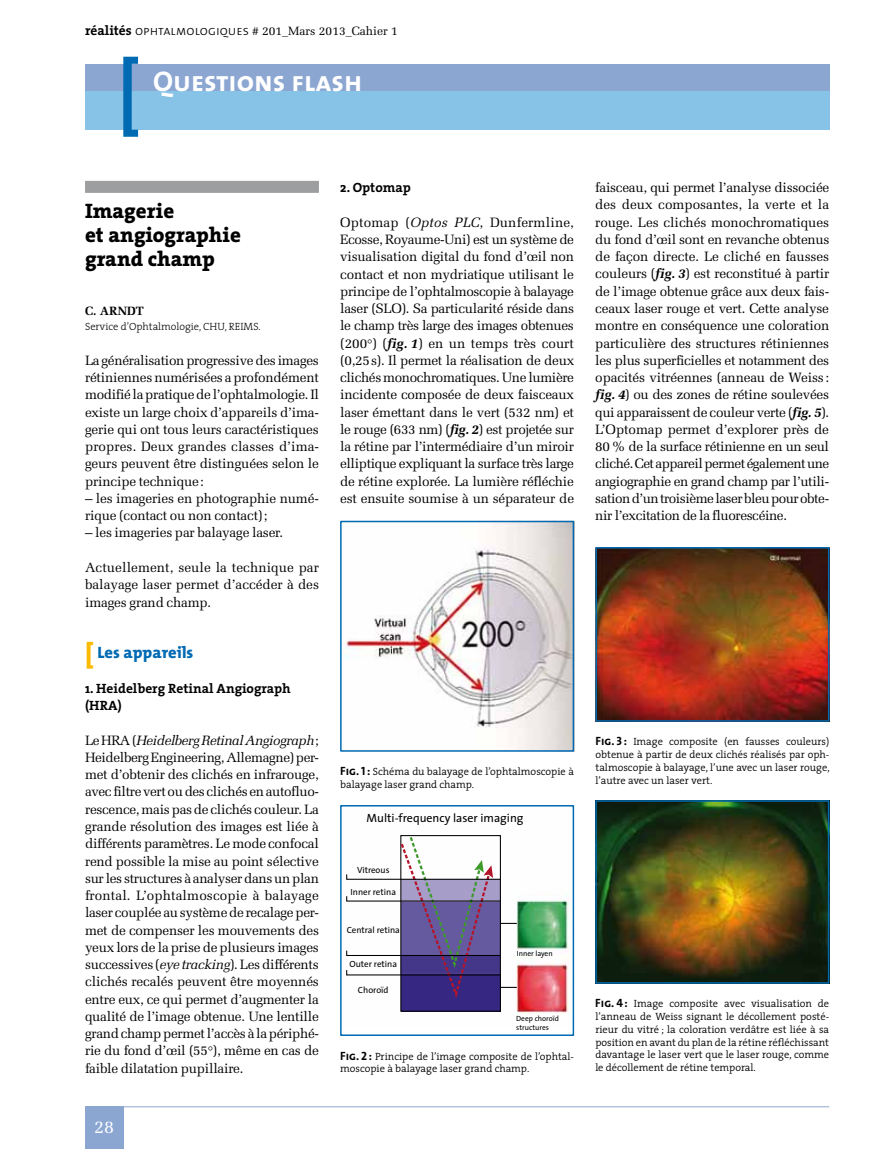
<style>
.page{position:relative;width:893px;height:1149px;background:#fff}
.page>*{position:absolute;margin:0;border:0;box-sizing:border-box;transform-origin:0 0}
.t1{font:28.5px "The Sans Bold Caps";color:#fff}
.t2{font:800 21px/24px "The Serif";color:#000}
.t3{font:18px "Melior";color:#fff}
.t4{font:800 16.5px "The Mix";color:#006ab3}
.t5{font:13.5px/17.2px "Melior";letter-spacing:-.015em;color:#000;text-align:justify}
.t6{font:700 13.5px/17.2px "The Serif";color:#000}
.t7{font:12px "Melior";color:#000}
.t8{font:12px "The Sans";color:#000}
.t9{font:700 12px "Melior";color:#000}
.t10{font:300 10.5px/12.8px "The Serif";color:#000}
.t11{font:300 10.5px "The Serif";color:#000}
.t12{font:9px "The Sans";color:#000}
.t13{font:7.5px/9px "The Sans";color:#000}
.s1{font-family:"The Serif";font-weight:700;font-size:13.5px}
.s2{font-family:"The Sans Light Caps";font-size:13.5px}
.s3{font-size:27px;color:#fabb00}
.s4{font-style:italic}
.s5{font-weight:700;font-style:italic}
.s6{font-family:"The Sans Bold Caps";font-weight:400;font-size:12px}
</style>
<div class="page">
<div style="left:85px;top:64px;width:744px;height:27px;background:#8ca6d2"></div>
<div style="left:85px;top:91px;width:744px;height:39px;background:#87c3e7"></div>
<svg style="left:123px;top:57px;width:15px;height:80px"></svg>
<div style="left:85px;top:1106px;width:38px;height:42px;background:#8ca6d2"></div>
<hr style="left:85px;top:1106px;width:744px;height:1px;background:#8ca6d2">
<div style="left:85px;top:181px;width:234px;height:12px;background:#9c9e9f"></div>
<img style="left:344px;top:523px;width:227px;height:225px">
<div style="left:340px;top:520px;width:234px;height:231px;border:2px solid #006ab3"></div>
<img style="left:400px;top:894px;width:169px;height:120px">
<div style="left:401px;top:973px;width:99px;height:37px;background:#352782"></div>
<svg style="left:346px;top:835px;width:171px;height:166px"></svg>
<div style="left:340px;top:804px;width:234px;height:231px;border:2px solid #006ab3"></div>
<img style="left:598px;top:550px;width:228px;height:168px">
<div style="left:595px;top:547px;width:234px;height:174px;border:2px solid #006ab3"></div>
<img style="left:598px;top:803px;width:228px;height:177px">
<div style="left:595px;top:800px;width:234px;height:183px;border:2px solid #006ab3"></div>
<p class="t7" style="left:85px;top:24px;width:314px"><span class="s1">réalités</span> <span class="s2">ophtalmologiques</span> # 201_Mars 2013_Cahier 1</p>
<h1 class="t1" style="left:153px;top:58px;width:211px">Questions flash</h1>
<h2 class="t2" style="left:85px;top:199px;width:157px">Imagerie<br>et angiographie grand champ</h2>
<p class="t9" style="left:85px;top:303px;width:56px">C. Arndt</p>
<p class="t11" style="left:85px;top:317px;width:177px">Service d’Ophtalmologie, CHU, REIMS.</p>
<p class="t5" style="left:85px;top:351px;width:235px">La généralisation progressive des images rétiniennes numérisées a profondément modifié la pratique de l’ophtalmologie. Il existe un large choix d’appareils d’ima&shy;gerie qui ont tous leurs caractéristiques propres. Deux grandes classes d’ima&shy;geurs peuvent être distinguées selon le principe technique:</p>
<p class="t5" style="left:85px;top:489px;width:235px">– les imageries en photographie numé&shy;rique (contact ou non contact);</p>
<p class="t5" style="left:85px;top:524px;width:200px">– les imageries par balayage laser.</p>
<p class="t5" style="left:85px;top:558px;width:236px">Actuellement, seule la technique par balayage laser permet d’accéder à des images grand champ.</p>
<p class="t4" style="left:85px;top:638px;width:110px"><span class="s3">[</span> Les appareils</p>
<p class="t6" style="left:85px;top:679px;width:207px">1. Heidelberg Retinal Angiograph (HRA)</p>
<p class="t5" style="left:85px;top:731px;width:235px">Le HRA (<span class="s4">Heidelberg Retinal Angiograph</span>; Heidelberg Engineering, Allemagne) per&shy;met d’obtenir des clichés en infrarouge, avec filtre vert ou des clichés en autofluo&shy;rescence, mais pas de clichés couleur. La grande résolution des images est liée à différents paramètres. Le mode confocal rend possible la mise au point sélective sur les structures à analyser dans un plan frontal. L’ophtalmoscopie à balayage laser couplée au système de recalage per&shy;met de compenser les mouvements des yeux lors de la prise de plusieurs images successives (<span class="s4">eye tracking</span>). Les différents clichés recalés peuvent être moyennés entre eux, ce qui permet d’augmenter la qualité de l’image obtenue. Une lentille grand champ permet l’accès à la périphé&shy;rie du fond d’œil (55°), même en cas de faible dilatation pupillaire.</p>
<h3 class="t3" style="left:94px;top:1115px;width:22px">28</h3>
<p class="t6" style="left:340px;top:179px;width:72px">2. Optomap</p>
<p class="t5" style="left:340px;top:213px;width:236px">Optomap (<span class="s4">Optos PLC</span>, Dunfermline, Ecosse, Royaume-Uni) est un système de visualisation digital du fond d’œil non contact et non mydriatique utilisant le principe de l’ophtalmoscopie à balayage laser (SLO). Sa particularité réside dans le champ très large des images obtenues (200°) (<span class="s5">fig. 1</span>) en un temps très court (0,25s). Il permet la réalisation de deux clichés monochromatiques. Une lumière incidente composée de deux faisceaux laser émettant dans le vert (532 nm) et le rouge (633 nm) (<span class="s5">fig. 2</span>) est projetée sur la rétine par l’intermédiaire d’un miroir elliptique expliquant la surface très large de rétine explorée. La lumière réfléchie est ensuite soumise à un séparateur de</p>
<p class="t5" style="left:595px;top:179px;width:236px">faisceau, qui permet l’analyse dissociée des deux composantes, la verte et la rouge. Les clichés monochromatiques du fond d’œil sont en revanche obtenus de façon directe. Le cliché en fausses couleurs (<span class="s5">fig. 3</span>) est reconstitué à partir de l’image obtenue grâce aux deux fais&shy;ceaux laser rouge et vert. Cette analyse montre en conséquence une coloration particulière des structures rétiniennes les plus superficielles et notamment des opacités vitréennes (anneau de Weiss : <span class="s5">fig. 4</span>) ou des zones de rétine soulevées qui apparaissent de couleur verte (<span class="s5">fig. 5</span>).<br>L’Optomap permet d’explorer près de 80 % de la surface rétinienne en un seul cliché. Cet appareil permet également une angiographie en grand champ par l’utili&shy;sation d’un troisième laser bleu pour obte&shy;nir l’excitation de la fluorescéine.</p>
<p class="t10" style="left:340px;top:765px;width:235px"><span class="s6">Fig. 1:</span> Schéma du balayage de l’ophtalmoscopie à balayage laser grand champ.</p>
<p class="t8" style="left:366px;top:807px;width:159px">Multi-frequency laser imaging</p>
<p class="t12" style="left:357px;top:862px;width:34px">Vitreous</p>
<p class="t12" style="left:350px;top:883px;width:47px">Inner retina</p>
<p class="t12" style="left:347px;top:921px;width:55px">Central retina</p>
<p class="t12" style="left:349px;top:956px;width:49px">Outer retina</p>
<p class="t12" style="left:358px;top:981px;width:32px">Choroïd</p>
<p class="t13" style="left:517px;top:948px;width:37px">Inner layen</p>
<p class="t13" style="left:516px;top:1013px;width:44px">Deep choroïd structures</p>
<p class="t10" style="left:340px;top:1049px;width:235px"><span class="s6">Fig. 2 :</span> Principe de l’image composite de l’ophtal&shy;moscopie à balayage laser grand champ.</p>
<p class="t10" style="left:595px;top:735px;width:236px;text-align:justify"><span class="s6">Fig. 3 :</span> Image composite (en fausses couleurs) obtenue à partir de deux clichés réalisés par oph&shy;talmoscopie à balayage, l’une avec un laser rouge, l’autre avec un laser vert.</p>
<p class="t10" style="left:595px;top:996px;width:235px;text-align:justify"><span class="s6">Fig. 4:</span> Image composite avec visualisation de l’anneau de Weiss signant le décollement posté&shy;rieur du vitré ; la coloration verdâtre est liée à sa position en avant du plan de la rétine réfléchissant davantage le laser vert que le laser rouge, comme le décollement de rétine temporal.</p>
</div>
